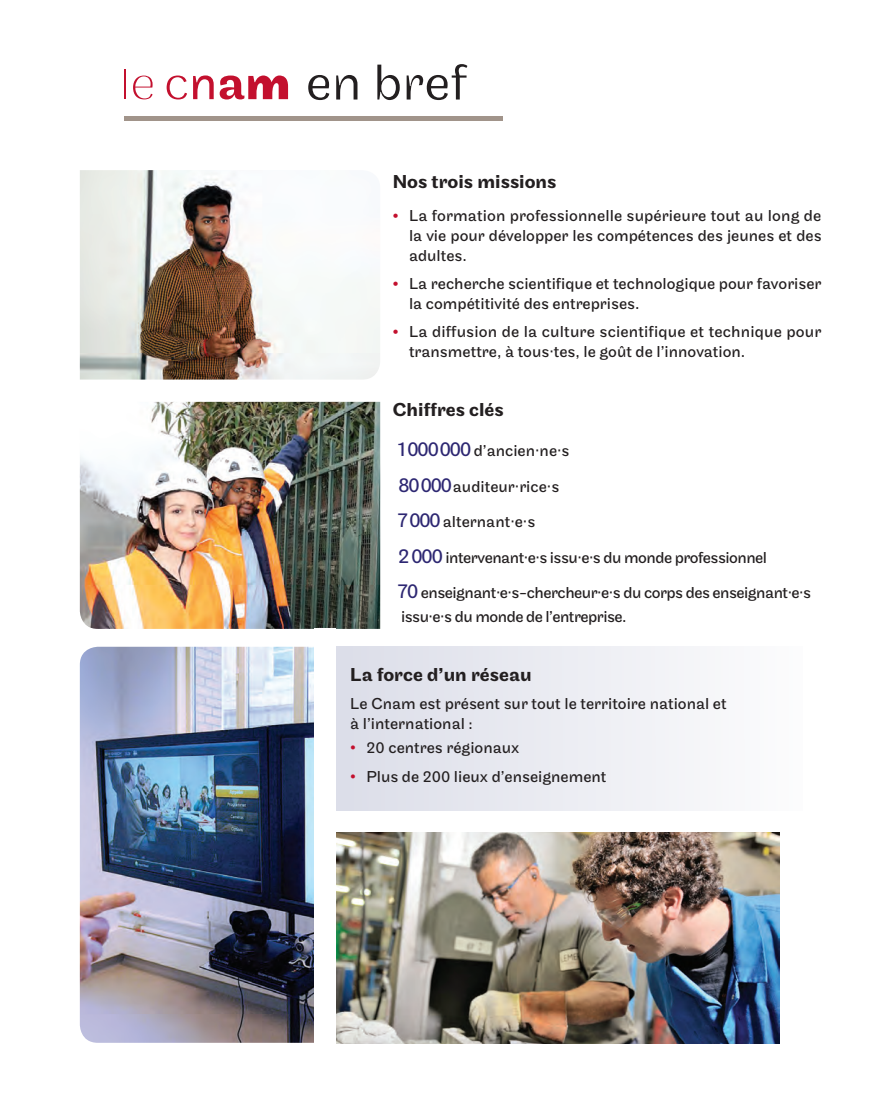
<style>
.page{position:relative;width:888px;height:1109px;background:#fff}
.page>*{position:absolute;margin:0;border:0;box-sizing:border-box;transform-origin:0 0}
.t1{font:300 52.5px "Maple";color:#231f20}
.t2{font:500 19.5px "Maple";color:#231f20}
.t3{font:16.5px/19.8px "Maple";color:#231f20}
.t4{font:16.5px/23.7px "Maple";letter-spacing:-.03em;color:#231f20}
.s1{font-weight:500;color:#c3102e}
.s2{font-size:21px;color:#2d2772}
.s3{color:#c3102e}
</style>
<div class="page">
<img style="left:80px;top:170px;width:300px;height:210px">
<div style="left:325px;top:647px;width:477px;height:164px;background:linear-gradient(to right,#dbdde8,#fcfcfd)"></div>
<img style="left:336px;top:832px;width:443px;height:211px">
<img style="left:80px;top:647px;width:234px;height:396px">
<img style="left:80px;top:402px;width:300px;height:227px">
<hr style="left:124px;top:117px;width:378px;height:4px;background:#a1948a">
<svg style="left:133px;top:76px;width:20px;height:23px"></svg>
<hr style="left:124px;top:69px;width:2px;height:30px;background:#c3102e">
<svg style="left:167px;top:76px;width:20px;height:23px"></svg>
<svg style="left:193px;top:75px;width:21px;height:24px"></svg>
<svg style="left:220px;top:76px;width:68px;height:24px"></svg>
<div style="left:314px;top:629px;width:22px;height:456px;background:#fff"></div>
<p class="t1" style="left:306px;top:52px;width:163px">en bref</p>
<p class="t2" style="left:393px;top:171px;width:165px">Nos trois missions</p>
<p class="t3" style="left:409px;top:206px;width:414px;text-align:justify;text-indent:-16px"><span class="s1">•</span> La formation professionnelle supérieure tout au long de la vie pour développer les compétences des jeunes et des adultes.</p>
<p class="t3" style="left:409px;top:274px;width:414px;text-indent:-16px"><span class="s1">•</span> La recherche scientifique et technologique pour favoriser la compétitivité des entreprises.</p>
<p class="t3" style="left:409px;top:322px;width:414px;text-indent:-16px"><span class="s1">•</span> La diffusion de la culture scientifique et technique pour transmettre, à tous·tes, le goût de l’innovation.</p>
<p class="t2" style="left:393px;top:399px;width:113px">Chiffres clés</p>
<p class="t3" style="left:398px;top:441px;width:173px"><span class="s2">1000 000</span>d’ancien·ne·s</p>
<p class="t3" style="left:398px;top:477px;width:163px"><span class="s2">80000</span> auditeur·rice·s</p>
<p class="t3" style="left:398px;top:512px;width:139px"><span class="s2">7000</span> alternant·e·s</p>
<p class="t4" style="left:398px;top:546px;width:371px"><span class="s2">2000</span> intervenant·e·s issu·e·s du monde professionnel</p>
<p class="t4" style="left:398px;top:581px;width:415px"><span class="s2">70</span> enseignant·e·s-chercheur·e·s du corps des enseignant·e·s issu·e·s du monde de l’entreprise.</p>
<p class="t2" style="left:350px;top:663px;width:183px">La force d’un réseau</p>
<p class="t3" style="left:350px;top:695px;width:378px">Le Cnam est présent sur tout le territoire national et à l’international :</p>
<p class="t3" style="left:350px;top:738px;width:171px"><span class="s3">•</span> 20 centres régionaux</p>
<p class="t3" style="left:350px;top:767px;width:258px"><span class="s3">•</span> Plus de 200 lieux d’enseignement</p>
</div>
